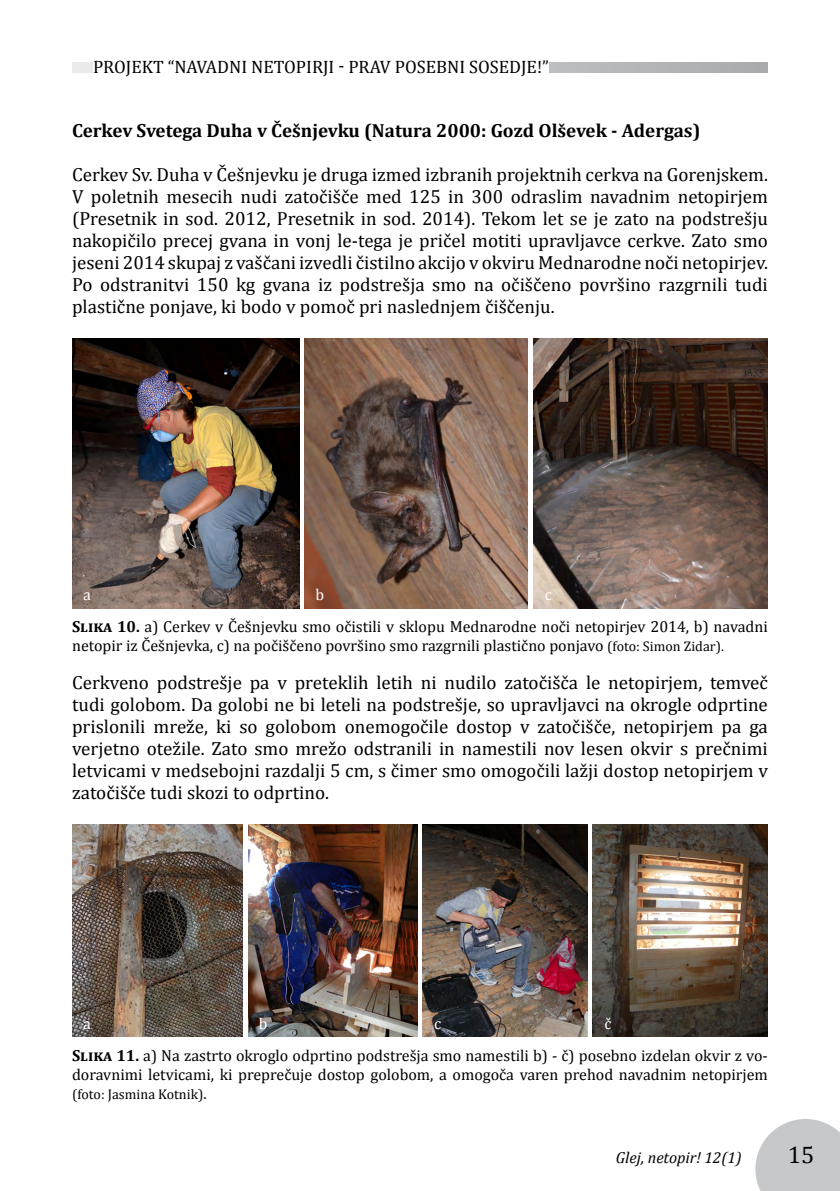
<style>
.page{position:relative;width:840px;height:1191px;background:#fff}
.page>*{position:absolute;margin:0;border:0;box-sizing:border-box;transform-origin:0 0}
.t1{font:24px "Cambria";color:#000}
.t2{font:19px/22px "Cambria";color:#000;text-align:justify}
.t3{font:700 19px "Cambria";color:#000}
.t4{font:18px "Cambria";color:#000}
.t5{font:16px/19.2px "Cambria";color:#000}
.t6{font:italic 16px "Cambria";color:#000}
.t7{font:16px "Cambria";color:#fff}
.t8{font:14px "Cambria";color:#000}
.s1{font-weight:700}
.s2{font-size:14px}
.s3{font-size:16px}
</style>
<div class="page">
<svg style="left:755px;top:1119px;width:84px;height:72px;background:#cdced0"></svg>
<svg style="left:72px;top:62px;width:695px;height:10px;background:#b7b9bb"></svg>
<div style="left:93px;top:59px;width:455px;height:14px;background:#fff"></div>
<img style="left:72px;top:338px;width:227px;height:270px">
<img style="left:304px;top:338px;width:223px;height:270px">
<img style="left:533px;top:338px;width:234px;height:270px">
<img style="left:72px;top:824px;width:170px;height:212px">
<img style="left:248px;top:824px;width:169px;height:212px">
<img style="left:422px;top:824px;width:165px;height:212px">
<img style="left:592px;top:824px;width:175px;height:212px">
<p class="t4" style="left:93px;top:56px;width:457px">PROJEKT “NAVADNI NETOPIRJI - PRAV POSEBNI SOSEDJE!”</p>
<p class="t3" style="left:72px;top:117px;width:629px">Cerkev Svetega Duha v Češnjevku (Natura 2000: Gozd Olševek - Adergas)</p>
<p class="t2" style="left:72px;top:163px;width:697px">Cerkev Sv. Duha v Češnjevku je druga izmed izbranih projektnih cerkva na Gorenjskem.<br>V poletnih mesecih nudi zatočišče med 125 in 300 odraslim navadnim netopirjem (Presetnik in sod. 2012, Presetnik in sod. 2014). Tekom let se je zato na podstrešju nakopičilo precej gvana in vonj le-tega je pričel motiti upravljavce cerkve. Zato smo jeseni 2014 skupaj z vaščani izvedli čistilno akcijo v okviru Mednarodne noči netopirjev.<br>Po odstranitvi 150 kg gvana iz podstrešja smo na očiščeno površino razgrnili tudi plastične ponjave, ki bodo v pomoč pri naslednjem čiščenju.</p>
<p class="t7" style="left:83px;top:585px;width:9px">a</p>
<p class="t7" style="left:315px;top:585px;width:10px">b</p>
<p class="t7" style="left:544px;top:585px;width:9px">c</p>
<p class="t5" style="left:72px;top:617px;width:697px"><span class="s1">Slika 10.</span> a) Cerkev v Češnjevku smo očistili v sklopu Mednarodne noči netopirjev 2014, b) navadni netopir iz Češnjevka, c) na počiščeno površino smo razgrnili plastično ponjavo <span class="s2">(foto: Simon Zidar).</span></p>
<p class="t2" style="left:72px;top:671px;width:697px">Cerkveno podstrešje pa v preteklih letih ni nudilo zatočišča le netopirjem, temveč tudi golobom. Da golobi ne bi leteli na podstrešje, so upravljavci na okrogle odprtine prislonili mreže, ki so golobom onemogočile dostop v zatočišče, netopirjem pa ga verjetno otežile. Zato smo mrežo odstranili in namestili nov lesen okvir s prečnimi letvicami v medsebojni razdalji 5 cm, s čimer smo omogočili lažji dostop netopirjem v zatočišče tudi skozi to odprtino.</p>
<p class="t7" style="left:83px;top:1014px;width:9px">a</p>
<p class="t7" style="left:258px;top:1014px;width:10px">b</p>
<p class="t7" style="left:434px;top:1014px;width:9px">c</p>
<p class="t7" style="left:604px;top:1014px;width:9px">č</p>
<p class="t5" style="left:72px;top:1045px;width:697px"><span class="s1">Slika 11.</span> a) Na zastrto okroglo odprtino podstrešja smo namestili b) - č) posebno izdelan okvir z vo&shy;doravnimi letvicami, ki preprečuje dostop golobom, a omogoča varen prehod navadnim netopirjem</p>
<p class="t8" style="left:72px;top:1086px;width:136px">(foto: Jasmina Kotnik)<span class="s3">.</span></p>
<p class="t6" style="left:615px;top:1146px;width:127px">Glej, netopir! 12(1)</p>
<p class="t1" style="left:787px;top:1140px;width:28px">15</p>
</div>
